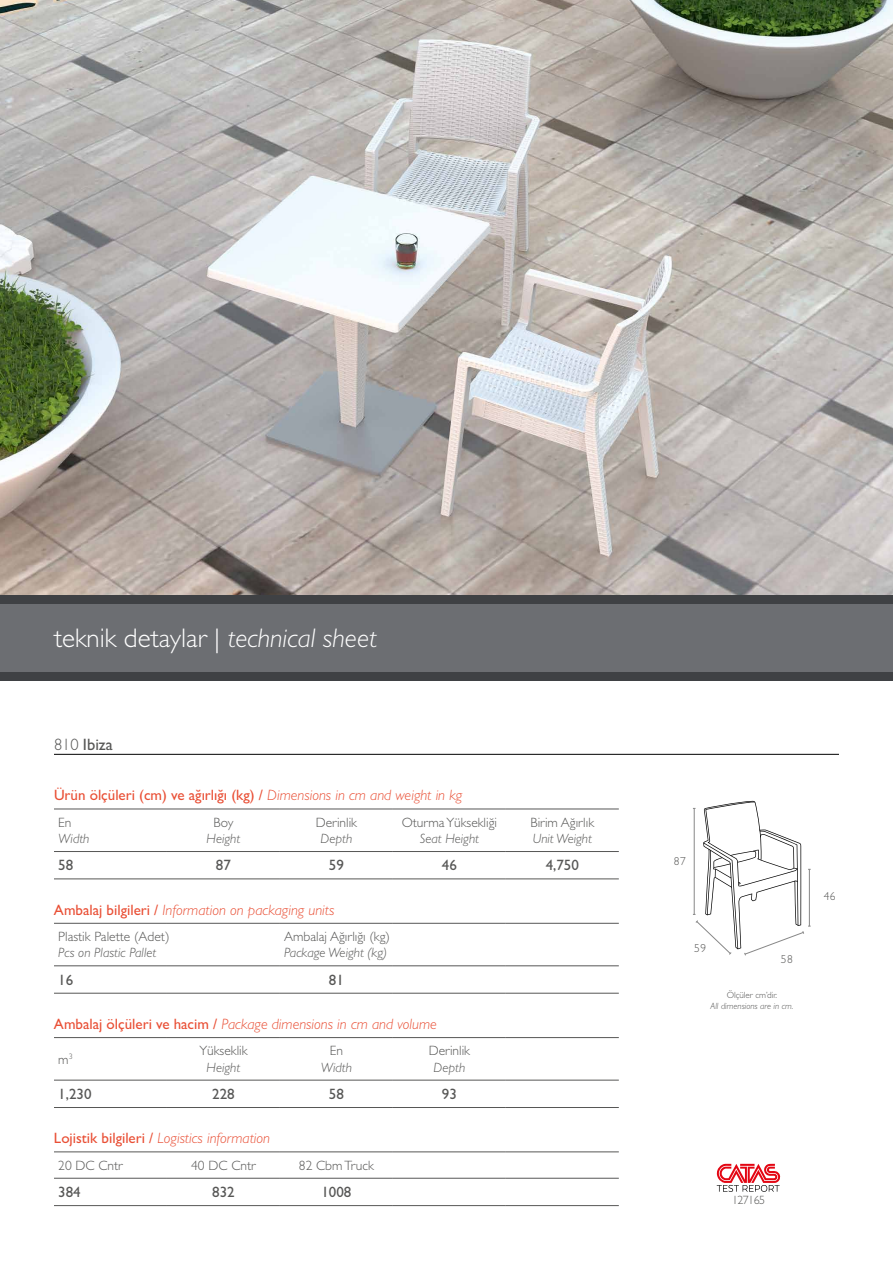
<style>
.page{position:relative;width:893px;height:1263px;background:#fff}
.page>*{position:absolute;margin:0;border:0;box-sizing:border-box;transform-origin:0 0}
.t1{font:300 27px "Gill Sans";color:#fff}
.t2{font:16.5px "Gill Sans";color:#575756}
.t3{font:italic 300 15px "Gill Sans";color:#e94f35}
.t4{font:15px "Gill Sans";color:#e94f35}
.t5{font:15px "Gill Sans";color:#575756}
.t6{font:300 13.5px "Gill Sans";color:#575756}
.t7{font:italic 300 13.5px "Gill Sans";color:#575756}
.t8{font:300 12px "Gill Sans";letter-spacing:-.05em;color:#575756}
.t9{font:300 11.55px "Gill Sans";letter-spacing:.04em;color:#575756}
.t10{font:italic 300 9px "Gill Sans";color:#575756}
.t11{font:300 9px "Gill Sans";color:#575756}
.s1{font-style:italic}
.s2{font-weight:300}
.s3{font-weight:300;font-style:italic}
.s4{font-weight:400;font-style:normal}
</style>
<div class="page">
<svg style="left:717px;top:1163px;width:63px;height:29px"></svg>
<img style="left:0;top:0;width:893px;height:595px">
<svg style="left:693px;top:801px;width:118px;height:155px"></svg>
<div style="left:0;top:604px;width:893px;height:68px;background:#6c6e72"></div>
<div style="left:0;top:672px;width:893px;height:8px;background:#3f4144"></div>
<div style="left:0;top:595px;width:893px;height:9px;background:#3f4144"></div>
<hr style="left:54px;top:809px;width:113px;height:1px;background:#575756">
<hr style="left:167px;top:809px;width:113px;height:1px;background:#575756">
<hr style="left:280px;top:809px;width:113px;height:1px;background:#575756">
<hr style="left:393px;top:809px;width:113px;height:1px;background:#575756">
<hr style="left:506px;top:809px;width:113px;height:1px;background:#575756">
<hr style="left:54px;top:851px;width:113px;height:1px;background:#575756">
<hr style="left:167px;top:851px;width:113px;height:1px;background:#575756">
<hr style="left:280px;top:851px;width:113px;height:1px;background:#575756">
<hr style="left:393px;top:851px;width:113px;height:1px;background:#575756">
<hr style="left:506px;top:851px;width:113px;height:1px;background:#575756">
<hr style="left:54px;top:878px;width:113px;height:1px;background:#575756">
<hr style="left:167px;top:878px;width:113px;height:1px;background:#575756">
<hr style="left:280px;top:878px;width:113px;height:1px;background:#575756">
<hr style="left:393px;top:878px;width:113px;height:1px;background:#575756">
<hr style="left:506px;top:878px;width:113px;height:1px;background:#575756">
<hr style="left:280px;top:993px;width:113px;height:1px;background:#575756">
<hr style="left:54px;top:1037px;width:113px;height:1px;background:#575756">
<hr style="left:167px;top:1037px;width:113px;height:1px;background:#575756">
<hr style="left:280px;top:1037px;width:113px;height:1px;background:#575756">
<hr style="left:393px;top:1037px;width:113px;height:1px;background:#575756">
<hr style="left:506px;top:1037px;width:113px;height:1px;background:#575756">
<hr style="left:54px;top:1080px;width:113px;height:1px;background:#575756">
<hr style="left:167px;top:1080px;width:113px;height:1px;background:#575756">
<hr style="left:280px;top:1080px;width:113px;height:1px;background:#575756">
<hr style="left:393px;top:1080px;width:113px;height:1px;background:#575756">
<hr style="left:506px;top:1080px;width:113px;height:1px;background:#575756">
<hr style="left:54px;top:1107px;width:113px;height:1px;background:#575756">
<hr style="left:167px;top:1107px;width:113px;height:1px;background:#575756">
<hr style="left:280px;top:1107px;width:113px;height:1px;background:#575756">
<hr style="left:393px;top:1107px;width:113px;height:1px;background:#575756">
<hr style="left:506px;top:1107px;width:113px;height:1px;background:#575756">
<hr style="left:54px;top:1151px;width:113px;height:1px;background:#575756">
<hr style="left:167px;top:1151px;width:113px;height:1px;background:#575756">
<hr style="left:280px;top:1151px;width:113px;height:1px;background:#575756">
<hr style="left:393px;top:1151px;width:113px;height:1px;background:#575756">
<hr style="left:506px;top:1151px;width:113px;height:1px;background:#575756">
<hr style="left:54px;top:1178px;width:113px;height:1px;background:#575756">
<hr style="left:167px;top:1178px;width:113px;height:1px;background:#575756">
<hr style="left:280px;top:1178px;width:113px;height:1px;background:#575756">
<hr style="left:393px;top:1178px;width:113px;height:1px;background:#575756">
<hr style="left:506px;top:1178px;width:113px;height:1px;background:#575756">
<hr style="left:54px;top:923px;width:113px;height:1px;background:#575756">
<hr style="left:167px;top:923px;width:113px;height:1px;background:#575756">
<hr style="left:280px;top:923px;width:113px;height:1px;background:#575756">
<hr style="left:393px;top:923px;width:113px;height:1px;background:#575756">
<hr style="left:506px;top:923px;width:113px;height:1px;background:#575756">
<hr style="left:280px;top:965px;width:113px;height:1px;background:#575756">
<hr style="left:54px;top:965px;width:113px;height:1px;background:#575756">
<hr style="left:167px;top:965px;width:113px;height:1px;background:#575756">
<hr style="left:54px;top:993px;width:113px;height:1px;background:#575756">
<hr style="left:167px;top:993px;width:113px;height:1px;background:#575756">
<hr style="left:393px;top:965px;width:113px;height:1px;background:#575756">
<hr style="left:506px;top:965px;width:113px;height:1px;background:#575756">
<hr style="left:393px;top:993px;width:113px;height:1px;background:#575756">
<hr style="left:506px;top:993px;width:113px;height:1px;background:#575756">
<hr style="left:54px;top:1205px;width:113px;height:1px;background:#575756">
<hr style="left:167px;top:1205px;width:113px;height:1px;background:#575756">
<hr style="left:280px;top:1205px;width:113px;height:1px;background:#575756">
<hr style="left:393px;top:1205px;width:113px;height:1px;background:#575756">
<hr style="left:506px;top:1205px;width:113px;height:1px;background:#575756">
<hr style="left:54px;top:754px;width:785px;height:1px;background:#000">
<h1 class="t1" style="left:54px;top:622px;width:324px">teknik detaylar | <span class="s1">technical sheet</span></h1>
<p class="t2" style="left:54px;top:734px;width:60px"><span class="s2">810</span> Ibiza</p>
<p class="t4" style="left:54px;top:787px;width:410px">Ürün ölçüleri (cm) ve ağırlığı (kg) / <span class="s3">Dimensions in cm and weight in kg</span></p>
<p class="t6" style="left:58px;top:814px;width:15px">En</p>
<p class="t7" style="left:58px;top:831px;width:33px">Width</p>
<p class="t6" style="left:402px;top:814px;width:97px">Oturma Yüksekliği</p>
<p class="t7" style="left:420px;top:831px;width:61px">Seat Height</p>
<p class="t6" style="left:214px;top:814px;width:21px">Boy</p>
<p class="t7" style="left:207px;top:831px;width:35px">Height</p>
<p class="t6" style="left:316px;top:814px;width:43px">Derinlik</p>
<p class="t7" style="left:321px;top:831px;width:33px">Depth</p>
<p class="t6" style="left:530px;top:814px;width:65px">Birim Ağırlık</p>
<p class="t7" style="left:533px;top:831px;width:61px">Unit Weight</p>
<p class="t5" style="left:58px;top:857px;width:16px">58</p>
<p class="t5" style="left:216px;top:857px;width:16px">87</p>
<p class="t5" style="left:329px;top:857px;width:16px">59</p>
<p class="t5" style="left:442px;top:857px;width:16px">46</p>
<p class="t5" style="left:546px;top:857px;width:35px">4,750</p>
<p class="t3" style="left:54px;top:901px;width:282px"><span class="s4">Ambalaj bilgileri /</span> Information on packaging units</p>
<p class="t6" style="left:58px;top:929px;width:113px">Plastik Palette (Adet)</p>
<p class="t7" style="left:58px;top:945px;width:100px">Pcs on Plastic Pallet</p>
<p class="t6" style="left:284px;top:929px;width:107px">Ambalaj Ağırlığı (kg)</p>
<p class="t7" style="left:284px;top:945px;width:105px">Package Weight (kg)</p>
<p class="t5" style="left:58px;top:971px;width:16px">16</p>
<p class="t5" style="left:329px;top:971px;width:16px">81</p>
<p class="t3" style="left:54px;top:1015px;width:384px"><span class="s4">Ambalaj ölçüleri ve hacim /</span> Package dimensions in cm and volume</p>
<p class="t6" style="left:58px;top:1051px;width:16px">m<sup>3</sup></p>
<p class="t6" style="left:199px;top:1043px;width:50px">Yükseklik</p>
<p class="t7" style="left:207px;top:1059px;width:35px">Height</p>
<p class="t6" style="left:330px;top:1043px;width:15px">En</p>
<p class="t7" style="left:321px;top:1059px;width:33px">Width</p>
<p class="t6" style="left:429px;top:1043px;width:43px">Derinlik</p>
<p class="t7" style="left:434px;top:1059px;width:33px">Depth</p>
<p class="t5" style="left:58px;top:1085px;width:35px">1,230</p>
<p class="t5" style="left:212px;top:1085px;width:24px">228</p>
<p class="t5" style="left:329px;top:1085px;width:16px">58</p>
<p class="t5" style="left:442px;top:1085px;width:16px">93</p>
<p class="t3" style="left:54px;top:1129px;width:218px"><span class="s4">Lojistik bilgileri /</span> Logistics information</p>
<p class="t6" style="left:58px;top:1157px;width:66px">20 DC Cntr</p>
<p class="t6" style="left:191px;top:1157px;width:66px">40 DC Cntr</p>
<p class="t6" style="left:299px;top:1157px;width:76px">82 Cbm Truck</p>
<p class="t5" style="left:58px;top:1183px;width:24px">384</p>
<p class="t5" style="left:212px;top:1183px;width:24px">832</p>
<p class="t5" style="left:321px;top:1183px;width:31px">1008</p>
<p class="t9" style="left:674px;top:855px;width:13px">87</p>
<p class="t9" style="left:694px;top:941px;width:13px">59</p>
<p class="t9" style="left:781px;top:953px;width:13px">58</p>
<p class="t11" style="left:727px;top:990px;width:52px">Ölçüler cm’dir.</p>
<p class="t10" style="left:710px;top:1000px;width:84px">All dimensions are in cm.</p>
<p class="t9" style="left:824px;top:890px;width:13px">46</p>
<p class="t8" style="left:732px;top:1193px;width:34px">127165</p>
</div>
